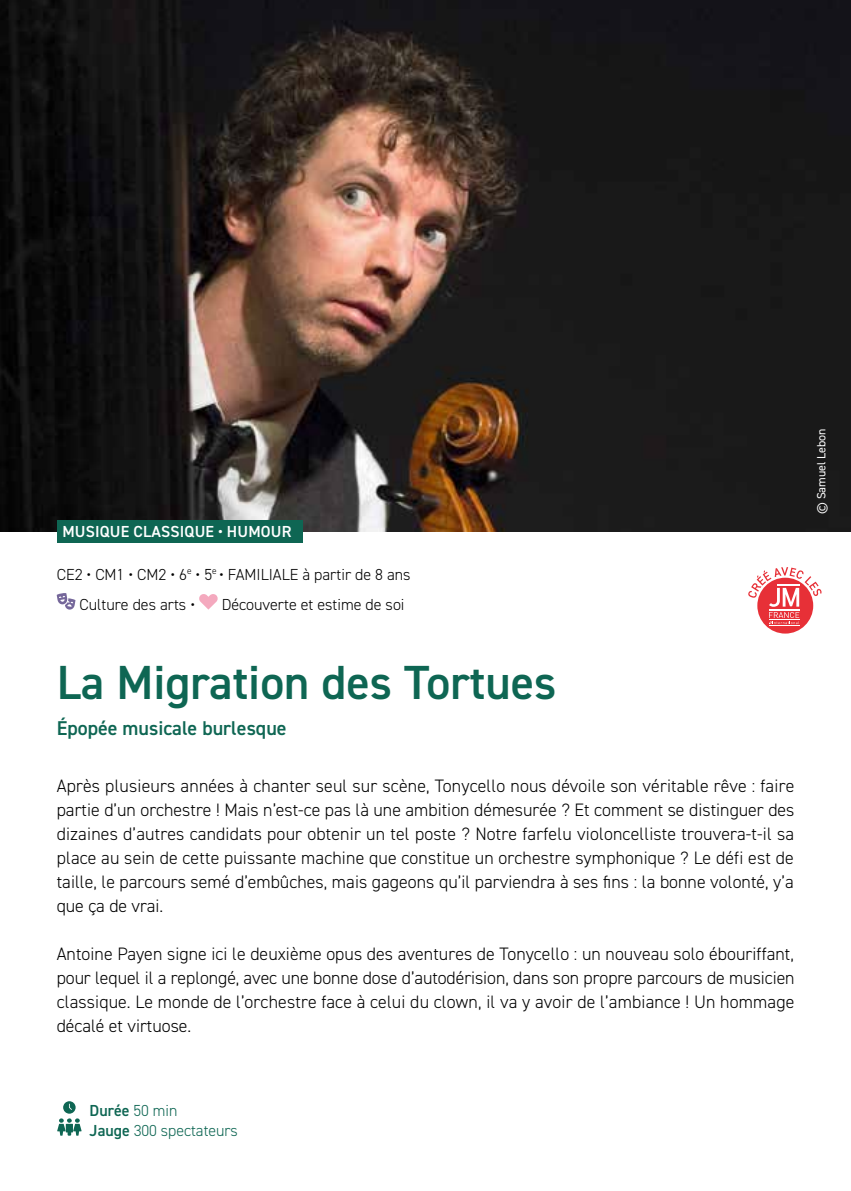
<style>
.page{position:relative;width:851px;height:1191px;background:#fff}
.page>*{position:absolute;margin:0;border:0;box-sizing:border-box;transform-origin:0 0}
.t1{font:600 48px "DIN2014";color:#0e6653}
.t2{font:600 20px "DIN2014";color:#0e6653}
.t3{font:300 18px/24px "DIN2014";letter-spacing:.005em;color:#000;text-align:justify}
.t4{font:300 16px/30px "DIN2014";color:#000}
.t5{font:300 16px/20px "DIN2014";color:#0e6653}
.t6{font:600 16px "DIN2014";letter-spacing:.01em;color:#fff}
.t7{font:12px "DIN2014";color:#fff}
.s1{font-weight:600}
</style>
<div class="page">
<img style="left:0;top:0;width:850px;height:532px">
<div style="left:57px;top:520px;width:245px;height:23px;background:#0e6653"></div>
<svg style="left:57px;top:593px;width:18px;height:17px"></svg>
<svg style="left:199px;top:594px;width:19px;height:15px"></svg>
<svg style="left:57px;top:1101px;width:25px;height:34px"></svg>
<div style="left:757px;top:577px;width:56px;height:56px;background:#e73037;border-radius:50%"></div>
<hr style="left:769px;top:625px;width:30px;height:1px;background:#fff">
<svg style="left:748px;top:567px;width:73px;height:57px"></svg>
<p class="t6" style="left:62px;top:521px;width:230px">MUSIQUE CLASSIQUE • HUMOUR</p>
<p class="t4" style="left:79px;top:559px;width:332px;text-indent:-23px">CE2 • CM1 • CM2 • 6<sup>e</sup> • 5<sup>e</sup> • FAMILIALE à partir de 8 ans<br>Culture des arts •</p>
<p class="t4" style="left:222px;top:589px;width:184px">Découverte et estime de soi</p>
<h1 class="t1" style="left:57px;top:650px;width:501px">La Migration des Tortues</h1>
<p class="t2" style="left:57px;top:714px;width:231px">Épopée musicale burlesque</p>
<p class="t3" style="left:57px;top:774px;width:739px">Après plusieurs années à chanter seul sur scène, Tonycello nous dévoile son véritable rêve : faire partie d’un orchestre ! Mais n’est-ce pas là une ambition démesurée ? Et comment se distinguer des dizaines d’autres candidats pour obtenir un tel poste ? Notre farfelu violoncelliste trouvera-t-il sa place au sein de cette puissante machine que constitue un orchestre symphonique ? Le défi est de taille, le parcours semé d’embûches, mais gageons qu’il parviendra à ses fins : la bonne volonté, y’a que ça de vrai.</p>
<p class="t3" style="left:57px;top:942px;width:739px">Antoine Payen signe ici le deuxième opus des aventures de Tonycello : un nouveau solo ébouriffant, pour lequel il a replongé, avec une bonne dose d’autodérision, dans son propre parcours de musicien classique. Le monde de l’orchestre face à celui du clown, il va y avoir de l’ambiance ! Un hommage décalé et virtuose.</p>
<p class="t7" style="left:813px;top:514px;width:87px;rotate:-90deg">© Samuel Lebon</p>
<p class="t5" style="left:90px;top:1100px;width:150px"><span class="s1">Durée</span> 50 min<br><span class="s1">Jauge</span> 300 spectateurs</p>
</div>
